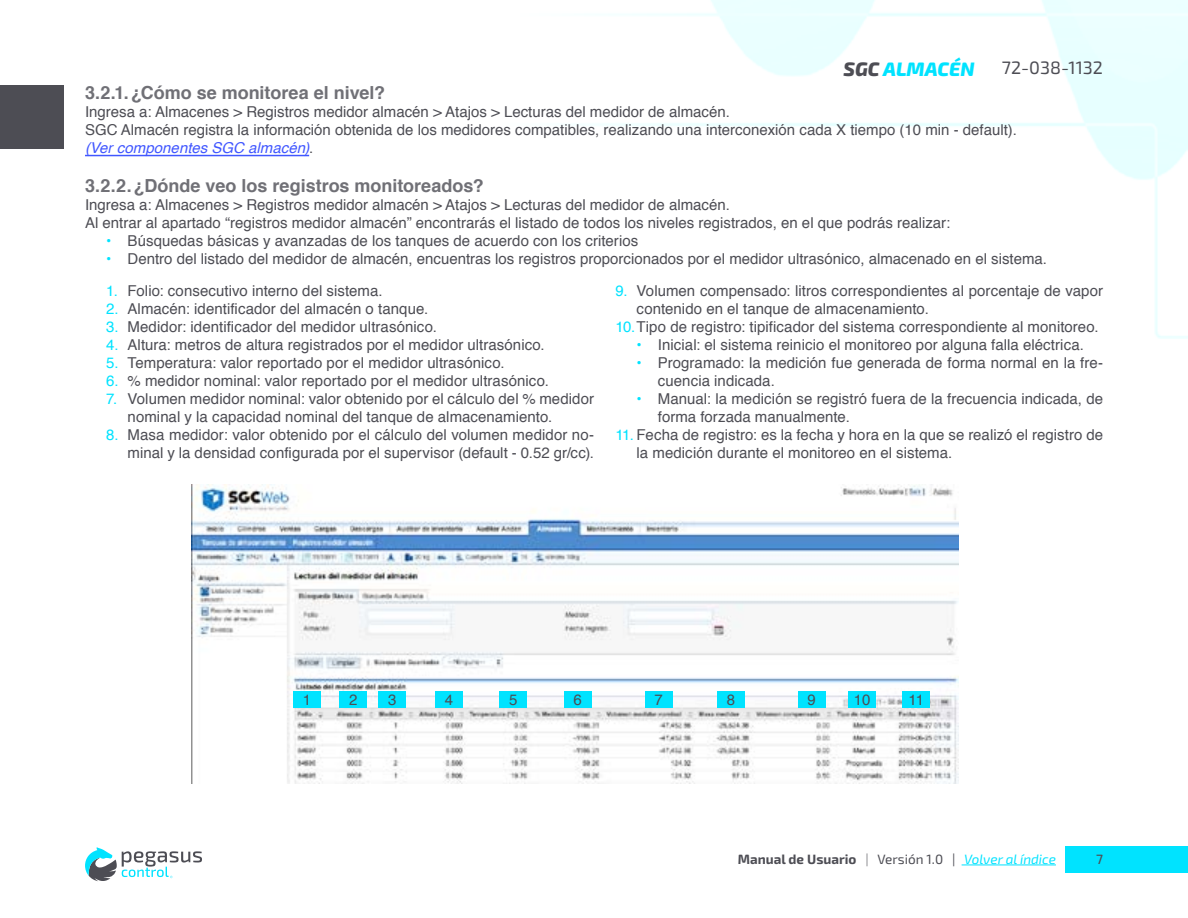
<style>
.page{position:relative;width:1188px;height:918px;background:#fff}
.page>*{position:absolute;margin:0;border:0;box-sizing:border-box;transform-origin:0 0}
.t1{font:italic 800 19.5px "Exo 2";color:#00e3ff}
.t2{font:700 18px "Helvetica";color:#707076}
.t3{font:18px "Exo 2";color:#4d4d54}
.t4{font:15px/18px "Helvetica";color:#4d4d54}
.t5{font:700 13.5px "Exo 2";color:#4d4d54}
.t6{font:500 13.5px "Exo 2";color:#4d4d54}
.s1{color:#4d4d54}
.s2{font-style:italic;color:#4157ff}
.s3{color:#00e3ff}
.s4{font-weight:400;color:#828287}
.s5{font-weight:400}
.s6{font-weight:400;font-style:italic;color:#00e3ff}
</style>
<div class="page">
<img style="left:1px;top:0;width:1187px;height:882px">
<div style="left:1066px;top:846px;width:122px;height:27px;background:#00e3ff"></div>
<div style="left:1px;top:85px;width:63px;height:63px;background:#4d4d54"></div>
<hr style="left:962px;top:865px;width:94px;height:1px;background:#00e3ff">
<svg style="left:85px;top:847px;width:117px;height:34px"></svg>
<hr style="left:85px;top:155px;width:224px;height:1px;background:#4157ff">
<img style="left:191px;top:484px;width:768px;height:299px">
<div style="left:293px;top:691px;width:28px;height:17px;background:#00e3ff"></div>
<div style="left:340px;top:691px;width:27px;height:17px;background:#00e3ff"></div>
<div style="left:379px;top:691px;width:27px;height:17px;background:#00e3ff"></div>
<div style="left:435px;top:691px;width:28px;height:17px;background:#00e3ff"></div>
<div style="left:500px;top:691px;width:27px;height:17px;background:#00e3ff"></div>
<div style="left:564px;top:691px;width:27px;height:17px;background:#00e3ff"></div>
<div style="left:645px;top:691px;width:27px;height:17px;background:#00e3ff"></div>
<div style="left:717px;top:691px;width:28px;height:17px;background:#00e3ff"></div>
<div style="left:798px;top:691px;width:27px;height:17px;background:#00e3ff"></div>
<div style="left:849px;top:691px;width:27px;height:17px;background:#00e3ff"></div>
<div style="left:903px;top:691px;width:27px;height:17px;background:#00e3ff"></div>
<h1 class="t1" style="left:844px;top:53px;width:133px"><span class="s1">SGC</span> ALMACÉN</h1>
<p class="t3" style="left:1002px;top:56px;width:103px">72-038-1132</p>
<p class="t2" style="left:85px;top:78px;width:302px">3.2.1.¿Cómo se monitorea el nivel?</p>
<p class="t4" style="left:85px;top:103px;width:934px">Ingresa a: Almacenes &gt; Registros medidor almacén &gt; Atajos &gt; Lecturas del medidor de almacén.<br>SGC Almacén registra la información obtenida de los medidores compatibles, realizando una interconexión cada X tiempo (10 min - default). <span class="s2">(Ver componentes SGC almacén)</span>.</p>
<p class="t2" style="left:85px;top:171px;width:400px">3.2.2.¿Dónde veo los registros monitoreados?</p>
<p class="t4" style="left:85px;top:196px;width:867px">Ingresa a: Almacenes &gt; Registros medidor almacén &gt; Atajos &gt; Lecturas del medidor de almacén.<br>Al entrar al apartado “registros medidor almacén” encontrarás el listado de todos los niveles registrados, en el que podrás realizar:</p>
<p class="t4" style="left:106px;top:232px;width:534px"><span class="s3">•</span> Búsquedas básicas y avanzadas de los tanques de acuerdo con los criterios</p>
<p class="t4" style="left:106px;top:250px;width:942px"><span class="s3">•</span> Dentro del listado del medidor de almacén, encuentras los registros proporcionados por el medidor ultrasónico, almacenado en el sistema.</p>
<p class="t4" style="left:106px;top:282px;width:278px"><span class="s3">1.</span> Folio: consecutivo interno del sistema.</p>
<p class="t4" style="left:106px;top:300px;width:323px"><span class="s3">2.</span> Almacén: identificador del almacén o tanque.</p>
<p class="t4" style="left:106px;top:318px;width:332px"><span class="s3">3.</span> Medidor: identificador del medidor ultrasónico.</p>
<p class="t4" style="left:106px;top:336px;width:440px"><span class="s3">4.</span> Altura: metros de altura registrados por el medidor ultrasónico.</p>
<p class="t4" style="left:106px;top:354px;width:400px"><span class="s3">5.</span> Temperatura: valor reportado por el medidor ultrasónico.</p>
<p class="t4" style="left:106px;top:372px;width:444px"><span class="s3">6.</span> % medidor nominal: valor reportado por el medidor ultrasónico.</p>
<p class="t4" style="left:128px;top:390px;width:468px;text-indent:-21px"><span class="s3">7.</span> Volumen medidor nominal: valor obtenido por el cálculo del % medidor nominal y la capacidad nominal del tanque de almacenamiento.</p>
<p class="t4" style="left:106px;top:426px;width:489px;text-align:right"><span class="s3">8.</span> Masa medidor: valor obtenido por el cálculo del volumen medidor no&shy;minal y la densidad configurada por el supervisor (default - 0.52 gr/cc).</p>
<p class="t4" style="left:615px;top:282px;width:489px"><span class="s3">9.</span> Volumen compensado: litros correspondientes al porcentaje de vapor</p>
<p class="t4" style="left:637px;top:300px;width:294px">contenido en el tanque de almacenamiento.</p>
<p class="t4" style="left:615px;top:318px;width:485px"><span class="s3">10.</span>Tipo de registro: tipificador del sistema correspondiente al monitoreo.</p>
<p class="t4" style="left:637px;top:336px;width:449px"><span class="s3">•</span> Inicial: el sistema reinicio el monitoreo por alguna falla eléctrica.</p>
<p class="t4" style="left:658px;top:354px;width:447px;text-indent:-21px"><span class="s3">•</span> Programado: la medición fue generada de forma normal en la fre&shy;cuencia indicada.</p>
<p class="t4" style="left:658px;top:390px;width:447px;text-indent:-21px"><span class="s3">•</span> Manual: la medición se registró fuera de la frecuencia indicada, de forma forzada manualmente.</p>
<p class="t4" style="left:637px;top:426px;width:468px;text-indent:-21px"><span class="s3">11.</span> Fecha de registro: es la fecha y hora en la que se realizó el registro de la medición durante el monitoreo en el sistema.</p>
<p class="t4" style="left:303px;top:691px;width:10px">1</p>
<p class="t4" style="left:349px;top:691px;width:10px">2</p>
<p class="t4" style="left:388px;top:691px;width:10px">3</p>
<p class="t4" style="left:445px;top:691px;width:10px">4</p>
<p class="t4" style="left:509px;top:691px;width:10px">5</p>
<p class="t4" style="left:573px;top:691px;width:10px">6</p>
<p class="t4" style="left:654px;top:691px;width:10px">7</p>
<p class="t4" style="left:727px;top:691px;width:10px">8</p>
<p class="t4" style="left:808px;top:691px;width:10px">9</p>
<p class="t4" style="left:854px;top:691px;width:18px">10</p>
<p class="t4" style="left:909px;top:691px;width:17px">11</p>
<p class="t5" style="left:738px;top:849px;width:320px">Manual de Usuario <span class="s4">|</span> <span class="s5">Versión 1.0 |</span> <span class="s6">Volver al índice</span></p>
<p class="t6" style="left:1096px;top:849px;width:8px">7</p>
</div>
